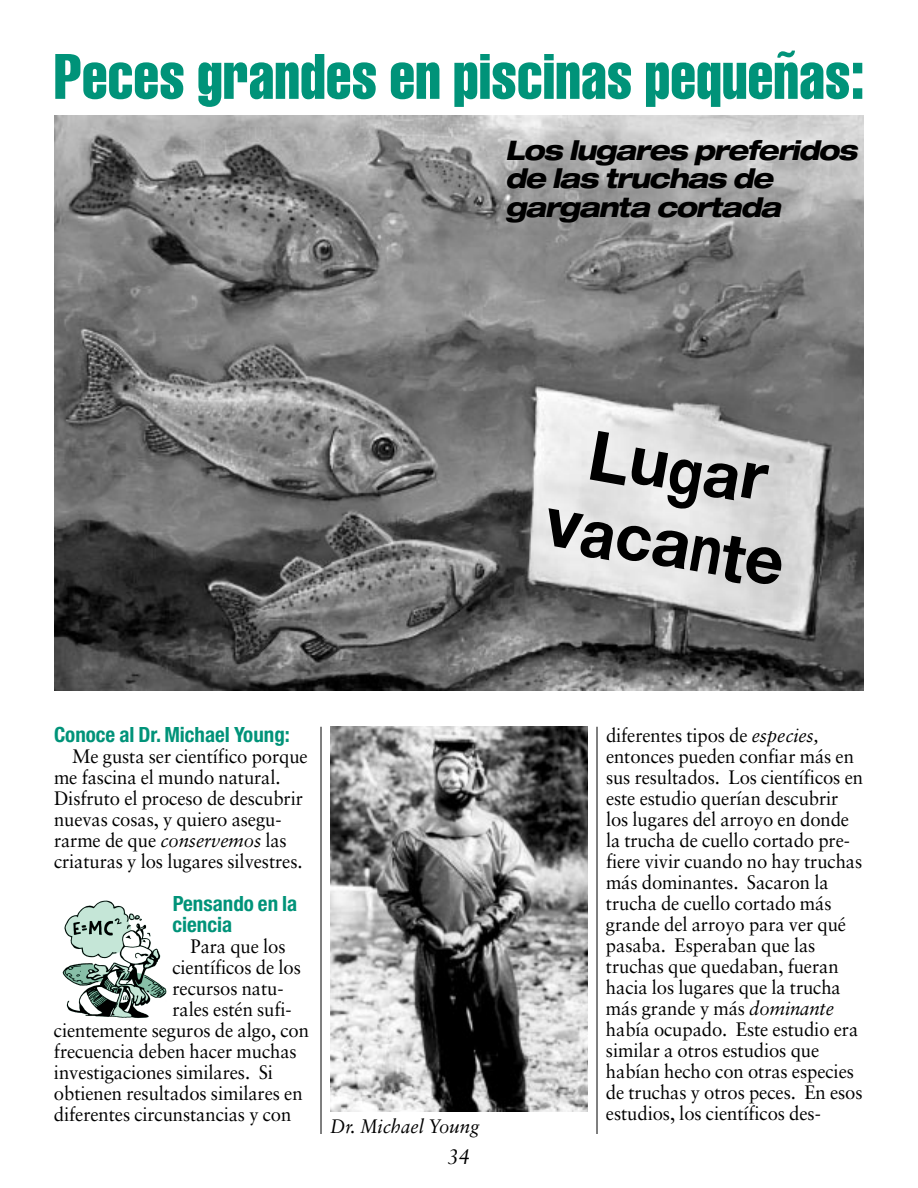
<style>
.page{position:relative;width:918px;height:1188px;background:#fff}
.page>*{position:absolute;margin:0;border:0;box-sizing:border-box;transform-origin:0 0}
.t1{font:700 67.5px/76.5px "Helvetica Neue";color:#000;text-align:center}
.t2{font:extra-condensed 63px "Helvetica";letter-spacing:.005em;color:#009379;scale:.95 1}
.t3{font:italic 800 expanded 27px/28.5px "Helvetica Neue";letter-spacing:-.045em;color:#000;scale:.95 1}
.t4{font:700 condensed 21px/21px "Helvetica Neue";color:#009379}
.t5{font:italic 21px "Sabon";color:#000;scale:.95 1}
.t6{font:19.5px/21px "Sabon";letter-spacing:-.005em;color:#000;scale:.95 1}
.t7{font:italic 19.5px "Sabon";color:#000;scale:.95 1}
.s1{font-style:italic}
.s2{font-size:69px}
.s3{font-size:64.5px}
.s4{font-size:70.5px}
</style>
<div class="page">
<img style="left:54px;top:116px;width:810px;height:574px">
<img style="left:62px;top:900px;width:105px;height:119px">
<hr style="left:321px;top:727px;width:1px;height:407px;background:#000">
<hr style="left:597px;top:727px;width:1px;height:407px;background:#000">
<img style="left:330px;top:727px;width:258px;height:385px">
<h2 class="t2" style="left:54px;top:54px;width:855px">Peces grandes en piscinas pequeñas:</h2>
<h3 class="t3" style="left:505px;top:138px;width:372px">Los lugares preferidos de las truchas de garganta cortada</h3>
<p class="t4" style="left:54px;top:726px;width:237px">Conoce al Dr. Michael Young:</p>
<p class="t6" style="left:54px;top:747px;width:269px;text-indent:18px">Me gusta ser científico porque me fascina el mundo natural.<br>Disfruto el proceso de descubrir nuevas cosas, y quiero asegu&shy;rarme de que <span class="s1">conservemos</span> las criaturas y los lugares silvestres.</p>
<p class="t4" style="left:172px;top:895px;width:126px">Pensando en la ciencia</p>
<p class="t6" style="left:191px;top:938px;width:102px">Para que los</p>
<p class="t6" style="left:173px;top:959px;width:137px">científicos de los</p>
<p class="t6" style="left:173px;top:980px;width:118px">recursos natu-</p>
<p class="t6" style="left:173px;top:1001px;width:127px">rales estén sufi-</p>
<p class="t6" style="left:54px;top:1022px;width:270px">cientemente seguros de algo, con</p>
<p class="t6" style="left:54px;top:1043px;width:257px">frecuencia deben hacer muchas</p>
<p class="t6" style="left:54px;top:1064px;width:232px">investigaciones similares. Si</p>
<p class="t6" style="left:54px;top:1085px;width:263px">obtienen resultados similares en</p>
<p class="t6" style="left:54px;top:1106px;width:251px">diferentes circunstancias y con</p>
<p class="t7" style="left:330px;top:1118px;width:159px">Dr. Michael Young</p>
<p class="t5" style="left:448px;top:1147px;width:25px">34</p>
<h1 class="t1" style="left:565px;top:413px;width:243px;rotate:10deg"><span class="s2">L</span>ug<span class="s3">a</span>r <span class="s4">v</span>a<span class="s3">c</span>ante</h1>
<p class="t6" style="left:606px;top:726px;width:272px">diferentes tipos de <span class="s1">especies, </span>entonces pueden confiar más en sus resultados. Los científicos en este estudio querían descubrir los lugares del arroyo en donde la trucha de cuello cortado pre&shy;fiere vivir cuando no hay truchas más dominantes. Sacaron la trucha de cuello cortado más grande del arroyo para ver qué pasaba. Esperaban que las truchas que quedaban, fueran hacia los lugares que la trucha más grande y más <span class="s1">dominante </span>había ocupado. Este estudio era similar a otros estudios que habían hecho con otras especies de truchas y otros peces. En esos estudios, los científicos des-</p>
</div>
